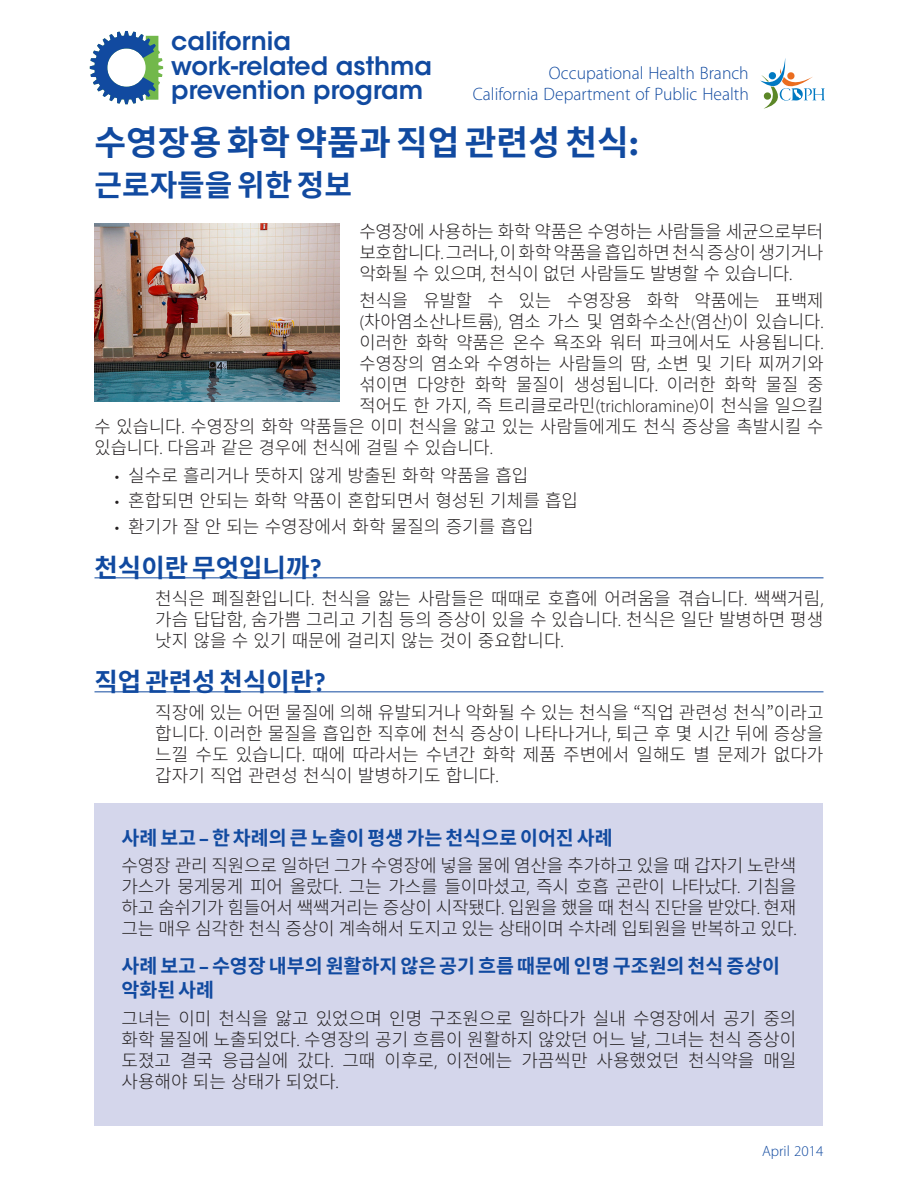
<style>
.page{position:relative;width:918px;height:1188px;background:#fff}
.page>*{position:absolute;margin:0;border:0;box-sizing:border-box;transform-origin:0 0}
.t1{font:700 34.5px "Noto Sans CJ Kkr";color:#114aa0}
.t2{font:700 30px "Noto Sans CJ Kkr";color:#114aa0}
.t3{font:700 25.5px "Noto Sans CJ Kkr";color:#114aa0}
.t4{font:600 25.2px/24.3px "ITC Avant Garde Std";color:#114aa0}
.t5{font:700 19.5px/24px "Noto Sans CJ Kkr";color:#114aa0}
.t6{font:300 18px/21px "Noto Sans CJ Kkr";color:#231f20;text-align:justify}
.t7{font:300 18px/21px "Myriad Pro";color:#114aa0;text-align:right}
.t8{font:300 15px "Myriad Pro";color:#114aa0}
.s1{font-family:"Officina Sans ITC Std"}
.s2{font-family:"Myriad Pro"}
</style>
<div class="page">
<hr style="left:94px;top:578px;width:730px;height:1px;background:#114aa0">
<hr style="left:94px;top:692px;width:730px;height:1px;background:#114aa0">
<svg style="left:90px;top:31px;width:73px;height:73px"></svg>
<svg style="left:760px;top:58px;width:65px;height:51px"></svg>
<img style="left:94px;top:223px;width:245px;height:179px">
<div style="left:94px;top:804px;width:730px;height:322px;background:#d4d6eb"></div>
<h3 class="t4" style="left:171px;top:29px;width:262px">california work-related asthma prevention program</h3>
<p class="t7" style="left:473px;top:63px;width:277px">Occupational Health Branch<br>California Department of Public Health</p>
<h1 class="t1" style="left:94px;top:123px;width:546px">수영장용 화학 약품과 직업 관련성 천식<span class="s1">:</span></h1>
<h2 class="t2" style="left:94px;top:168px;width:259px">근로자들을 위한 정보</h2>
<p class="t6" style="left:359px;top:221px;width:466px">수영장에 사용하는 화학 약품은 수영하는 사람들을 세균으로부터 보호합니다<span class="s2">.</span> 그러나<span class="s2">,</span> 이화학약품을흡입하면천식증상이생기거나 악화될 수 있으며<span class="s2">,</span> 천식이 없던 사람들도 발병할 수 있습니다<span class="s2">.</span></p>
<p class="t6" style="left:359px;top:291px;width:466px">천식을 유발할 수 있는 수영장용 화학 약품에는 표백제</p>
<p class="t6" style="left:359px;top:312px;width:466px"><span class="s2">(</span>차아염소산나트륨<span class="s2">),</span> 염소 가스 및 염화수소산<span class="s2">(</span>염산<span class="s2">)</span>이 있습니다<span class="s2">.</span></p>
<p class="t6" style="left:359px;top:333px;width:465px">이러한 화학 약품은 온수 욕조와 워터 파크에서도 사용됩니다<span class="s2">.</span></p>
<p class="t6" style="left:359px;top:354px;width:466px">수영장의 염소와 수영하는 사람들의 땀<span class="s2">,</span> 소변 및 기타 찌꺼기와</p>
<p class="t6" style="left:359px;top:375px;width:466px">섞이면 다양한 화학 물질이 생성됩니다<span class="s2">.</span> 이러한 화학 물질 중</p>
<p class="t6" style="left:359px;top:396px;width:466px">적어도 한 가지<span class="s2">,</span> 즉 트리클로라민<span class="s2">(trichloramine)</span>이 천식을 일으킬</p>
<p class="t6" style="left:95px;top:417px;width:731px">수 있습니다<span class="s2">.</span> 수영장의 화학 약품들은 이미 천식을 앓고 있는 사람들에게도 천식 증상을 촉발시킬 수</p>
<p class="t6" style="left:95px;top:438px;width:400px">있습니다<span class="s2">.</span> 다음과 같은 경우에 천식에 걸릴 수 있습니다<span class="s2">.</span></p>
<p class="t6" style="left:115px;top:465px;width:415px"><span class="s2">•</span> 실수로 흘리거나 뜻하지 않게 방출된 화학 약품을 흡입</p>
<p class="t6" style="left:115px;top:491px;width:465px"><span class="s2">•</span> 혼합되면 안되는 화학 약품이 혼합되면서 형성된 기체를 흡입</p>
<p class="t6" style="left:115px;top:516px;width:420px"><span class="s2">•</span> 환기가 잘 안 되는 수영장에서 화학 물질의 증기를 흡입</p>
<h3 class="t3" style="left:94px;top:553px;width:229px">천식이란 무엇입니까<span class="s1">?</span></h3>
<p class="t6" style="left:155px;top:588px;width:670px">천식은 폐질환입니다<span class="s2">.</span> 천식을 앓는 사람들은 때때로 호흡에 어려움을 겪습니다<span class="s2">.</span> 쌕쌕거림<span class="s2">, </span>가슴 답답함<span class="s2">,</span> 숨가쁨 그리고 기침 등의 증상이 있을 수 있습니다<span class="s2">.</span> 천식은 일단 발병하면 평생 낫지 않을 수 있기 때문에 걸리지 않는 것이 중요합니다<span class="s2">.</span></p>
<h3 class="t3" style="left:94px;top:667px;width:233px">직업 관련성 천식이란<span class="s1">?</span></h3>
<p class="t6" style="left:155px;top:702px;width:670px">직장에 있는 어떤 물질에 의해 유발되거나 악화될 수 있는 천식을 “직업 관련성 천식”이라고 합니다<span class="s2">.</span> 이러한 물질을 흡입한 직후에 천식 증상이 나타나거나<span class="s2">,</span> 퇴근 후 몇 시간 뒤에 증상을 느낄 수도 있습니다<span class="s2">.</span> 때에 따라서는 수년간 화학 제품 주변에서 일해도 별 문제가 없다가 갑자기 직업 관련성 천식이 발병하기도 합니다<span class="s2">.</span></p>
<p class="t5" style="left:122px;top:826px;width:493px">사례 보고 <span class="s1">–</span> 한 차례의 큰 노출이 평생 가는 천식으로 이어진 사례</p>
<p class="t6" style="left:122px;top:856px;width:677px">수영장 관리 직원으로 일하던 그가 수영장에 넣을 물에 염산을 추가하고 있을 때 갑자기 노란색 가스가 뭉게뭉게 피어 올랐다<span class="s2">.</span> 그는 가스를 들이마셨고<span class="s2">,</span> 즉시 호흡 곤란이 나타났다<span class="s2">.</span> 기침을 하고 숨쉬기가 힘들어서 쌕쌕거리는 증상이 시작됐다<span class="s2">.</span> 입원을 했을 때 천식 진단을 받았다<span class="s2">.</span> 현재 그는 매우 심각한 천식 증상이 계속해서 도지고 있는 상태이며 수차례 입퇴원을 반복하고 있다<span class="s2">.</span></p>
<p class="t5" style="left:121px;top:954px;width:660px">사례 보고 <span class="s1">–</span> 수영장 내부의 원활하지 않은 공기 흐름 때문에 인명 구조원의 천식 증상이 악화된 사례</p>
<p class="t6" style="left:121px;top:1008px;width:676px">그녀는 이미 천식을 앓고 있었으며 인명 구조원으로 일하다가 실내 수영장에서 공기 중의 화학 물질에 노출되었다<span class="s2">.</span> 수영장의 공기 흐름이 원활하지 않았던 어느 날<span class="s2">,</span> 그녀는 천식 증상이 도졌고 결국 응급실에 갔다<span class="s2">.</span> 그때 이후로<span class="s2">,</span> 이전에는 가끔씩만 사용했었던 천식약을 매일 사용해야 되는 상태가 되었다<span class="s2">.</span></p>
<p class="t8" style="left:762px;top:1141px;width:63px">April 2014</p>
</div>
